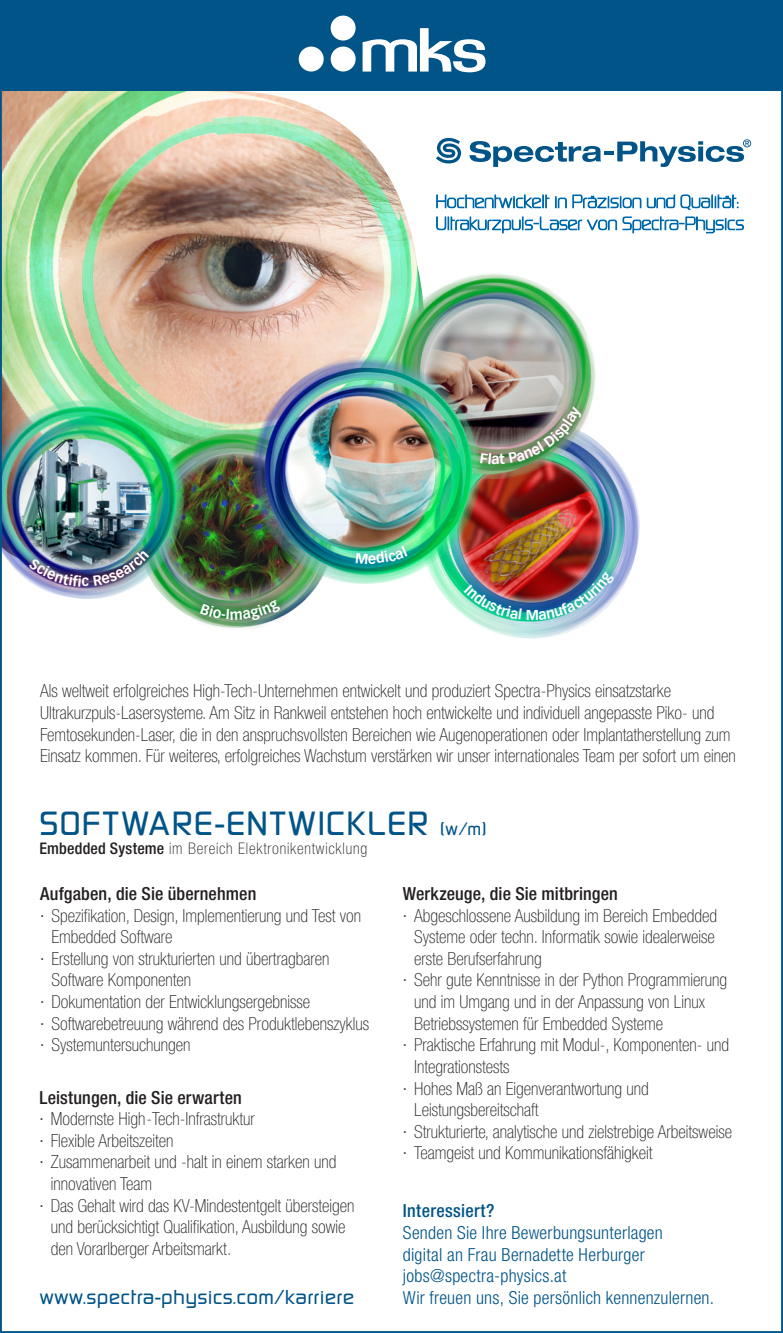
<style>
.page{position:relative;width:783px;height:1333px;background:#fff}
.page>*{position:absolute;margin:0;border:0;box-sizing:border-box;transform-origin:0 0}
.Berufbezeichnung{font:500 30px "Sol Pro";letter-spacing:.06em;color:#005487}
.FT_helv_neue_37{font:100 condensed 18px/21.6px "Helvetica Neue LT Std";color:#231f20}
.FT-Auszeichnung_blau{font:300 condensed 18px/21.6px "Helvetica Neue LT Std";letter-spacing:.015em;color:#005487}
.FT-Auszeichnung_schw{font:500 condensed 18px "Helvetica Neue LT Std";letter-spacing:.005em;color:#231f20}
.t1{font:500 18px "Sol Pro";letter-spacing:.05em;color:#005487}
.FT-Auszeichnung_blau-2{font:500 condensed 18px "Helvetica Neue LT Std";letter-spacing:.02em;color:#005487}
.HL_Sol_8pt{font:100 16px "Sol";letter-spacing:.01em;color:#005487}
.FT_helv_neue_37-2{font:100 condensed 16px "Helvetica Neue LT Std";letter-spacing:.05em;color:#231f20}
.t2{font:700 14px "Vectora LH";color:#fff}
.s1{font-size:16px}
.s2{font-weight:500}
</style>
<div class="page">
<img style="left:3px;top:91px;width:416px;height:338px">
<img style="left:169px;top:429px;width:148px;height:187px">
<img style="left:188px;top:454px;width:122px;height:146px">
<img style="left:188px;top:589px;width:104px;height:39px">
<img style="left:437px;top:440px;width:202px;height:162px">
<img style="left:484px;top:457px;width:119px;height:44px">
<img style="left:3px;top:390px;width:185px;height:212px">
<svg style="left:20px;top:542px;width:138px;height:54px"></svg>
<img style="left:13px;top:419px;width:142px;height:150px">
<img style="left:391px;top:274px;width:204px;height:205px">
<div style="left:467px;top:395px;width:126px;height:82px;background:#ed028c;opacity:.75"></div>
<img style="left:425px;top:303px;width:141px;height:103px">
<img style="left:252px;top:355px;width:232px;height:231px">
<svg style="left:343px;top:551px;width:75px;height:25px"></svg>
<img style="left:286px;top:393px;width:156px;height:158px">
<div style="left:0;top:0;width:782px;height:91px;background:#005487"></div>
<svg style="left:362px;top:28px;width:123px;height:44px"></svg>
<div style="left:330px;top:16px;width:25px;height:25px;background:#fff;border-radius:50%"></div>
<div style="left:330px;top:47px;width:25px;height:24px;background:#fff;border-radius:50%"></div>
<div style="left:298px;top:47px;width:25px;height:24px;background:#fff;border-radius:50%"></div>
<svg style="left:436px;top:138px;width:25px;height:26px"></svg>
<svg style="left:469px;top:139px;width:282px;height:28px"></svg>
<svg style="left:436px;top:195px;width:113px;height:13px"></svg>
<svg style="left:555px;top:196px;width:11px;height:12px"></svg>
<svg style="left:572px;top:195px;width:69px;height:13px"></svg>
<svg style="left:647px;top:195px;width:27px;height:13px"></svg>
<svg style="left:680px;top:195px;width:58px;height:15px"></svg>
<svg style="left:436px;top:217px;width:145px;height:16px"></svg>
<svg style="left:587px;top:220px;width:29px;height:10px"></svg>
<svg style="left:622px;top:217px;width:121px;height:16px"></svg>
<hr style="left:782px;top:0;width:1px;height:1332px;background:#005487">
<svg style="left:200px;top:599px;width:81px;height:21px;background:#4f8a59"></svg>
<img style="left:449px;top:501px;width:181px;height:138px">
<img style="left:29px;top:549px;width:120px;height:37px">
<img style="left:480px;top:406px;width:103px;height:58px">
<svg style="left:356px;top:546px;width:51px;height:18px"></svg>
<p class="HL_Sol_8pt" style="left:436px;top:192px;width:304px">Hochentwickelt in Präzision und Qualität:</p>
<p class="HL_Sol_8pt" style="left:436px;top:214px;width:309px">Ultrakurzpuls-Laser von Spectra-Physics</p>
<p class="t2" style="left:525px;top:606px;width:15px">M</p>
<p class="FT_helv_neue_37" style="left:40px;top:680px;width:697px">Als weltweit erfolgreiches High-Tech-Unternehmen entwickelt und produziert Spectra-Physics einsatzstarke Ultrakurzpuls-Lasersysteme. Am Sitz in Rankweil entstehen hoch entwickelte und individuell angepasste Piko- und Femtosekunden-Laser, die in den anspruchsvollsten Bereichen wie Augenoperationen oder Implantatherstellung zum Einsatz kommen. Für weiteres, erfolgreiches Wachstum verstärken wir unser internationales Team per sofort um einen</p>
<p class="Berufbezeichnung" style="left:39px;top:803px;width:448px">SOFTWARE-ENTWICKLER <span class="s1">(w/m)</span></p>
<p class="FT_helv_neue_37-2" style="left:39px;top:839px;width:329px"><span class="s2">Embedded Systeme</span> im Bereich Elektronikentwicklung</p>
<p class="FT-Auszeichnung_schw" style="left:40px;top:882px;width:218px">Aufgaben, die Sie übernehmen</p>
<p class="FT_helv_neue_37" style="left:52px;top:904px;width:311px;text-indent:-11px">· Spezifikation, Design, Implementierung und Test von<br>Embedded Software</p>
<p class="FT_helv_neue_37" style="left:52px;top:947px;width:279px;text-indent:-11px">· Erstellung von strukturierten und übertragbaren<br>Software Komponenten</p>
<p class="FT_helv_neue_37" style="left:40px;top:990px;width:271px">· Dokumentation der Entwicklungsergebnisse</p>
<p class="FT_helv_neue_37" style="left:40px;top:1012px;width:330px">· Softwarebetreuung während des Produktlebenszyklus</p>
<p class="FT_helv_neue_37" style="left:40px;top:1033px;width:152px">· Systemuntersuchungen</p>
<p class="FT-Auszeichnung_schw" style="left:403px;top:882px;width:216px">Werkzeuge, die Sie mitbringen</p>
<p class="FT_helv_neue_37" style="left:414px;top:904px;width:304px;text-indent:-11px">· Abgeschlossene Ausbildung im Bereich Embedded<br>Systeme oder techn. Informatik sowie idealerweise erste Berufserfahrung</p>
<p class="FT_helv_neue_37" style="left:414px;top:969px;width:314px;text-indent:-11px">· Sehr gute Kenntnisse in der Python Programmierung und im Umgang und in der Anpassung von Linux<br>Betriebssystemen für Embedded Systeme</p>
<p class="FT_helv_neue_37" style="left:414px;top:1033px;width:316px;text-indent:-11px">· Praktische Erfahrung mit Modul-, Komponenten- und<br>Integrationstests</p>
<p class="FT_helv_neue_37" style="left:414px;top:1077px;width:236px;text-indent:-11px">· Hohes Maß an Eigenverantwortung und<br>Leistungsbereitschaft</p>
<p class="FT_helv_neue_37" style="left:403px;top:1120px;width:330px">· Strukturierte, analytische und zielstrebige Arbeitsweise</p>
<p class="FT_helv_neue_37" style="left:403px;top:1141px;width:251px">· Teamgeist und Kommunikationsfähigkeit</p>
<p class="FT-Auszeichnung_schw" style="left:39px;top:1086px;width:204px">Leistungen, die Sie erwarten</p>
<p class="FT_helv_neue_37" style="left:39px;top:1107px;width:217px">· Modernste High-Tech-Infrastruktur</p>
<p class="FT_helv_neue_37" style="left:39px;top:1129px;width:135px">· Flexible Arbeitszeiten</p>
<p class="FT_helv_neue_37" style="left:51px;top:1150px;width:287px;text-indent:-11px">· Zusammenarbeit und -halt in einem starken und innovativen Team</p>
<p class="FT_helv_neue_37" style="left:51px;top:1194px;width:305px;text-indent:-11px">· Das Gehalt wird das KV-Mindestentgelt übersteigen und berücksichtigt Qualifikation, Ausbildung sowie den Vorarlberger Arbeitsmarkt.</p>
<p class="FT-Auszeichnung_blau-2" style="left:403px;top:1200px;width:93px">Interessiert?</p>
<p class="FT-Auszeichnung_blau" style="left:403px;top:1221px;width:261px">Senden Sie Ihre Bewerbungsunterlagen digital an Frau Bernadette Herburger jobs@spectra-physics.at</p>
<p class="t1" style="left:40px;top:1285px;width:316px">www.spectra-physics.com/karriere</p>
<p class="FT-Auszeichnung_blau" style="left:403px;top:1286px;width:312px">Wir freuen uns, Sie persönlich kennenzulernen.</p>
</div>
